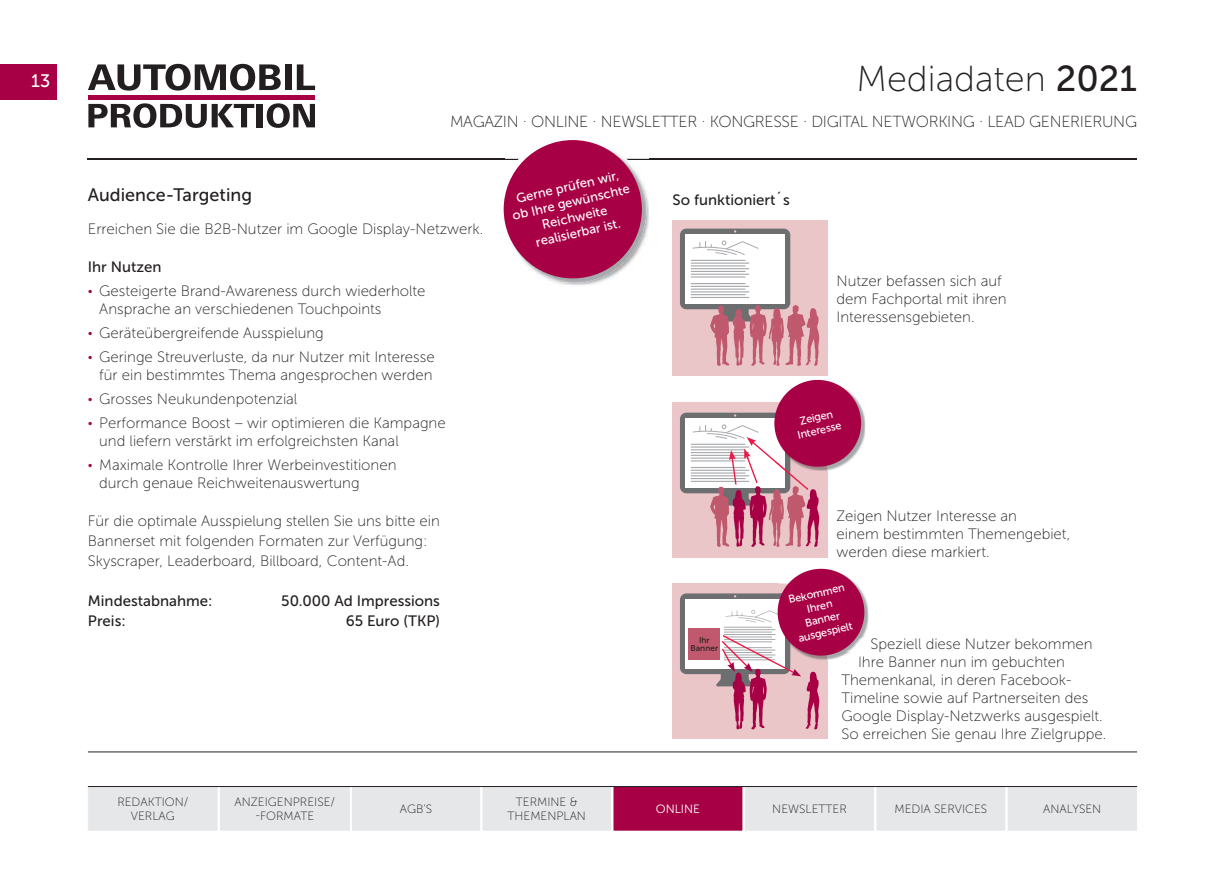
<style>
.page{position:relative;width:1225px;height:874px;background:#fff}
.page>*{position:absolute;margin:0;border:0;box-sizing:border-box;transform-origin:0 0}
.t1{font:36px "Museo Sans 100";color:#231f20}
.t2{font:18px "Museo Sans 500";color:#231f20}
.t3{font:18px "Museo Sans 500";color:#fff}
.t4{font:16px "Museo Sans 100";letter-spacing:-.02em;color:#231f20}
.t5{font:15px/18px "Museo Sans 100";color:#231f20}
.t6{font:15px "Museo Sans 500";color:#231f20}
.t7{font:13px/15.6px "Museo Sans 500";color:#fff;text-align:center}
.t8{font:12px/14.4px "Museo Sans 100";color:#231f20;text-align:center}
.t9{font:12px "Museo Sans 300";color:#fff}
.t10{font:11px/13.2px "Museo Sans 500";color:#fff;text-align:center}
.t11{font:8.4px/7.4px "Museo Sans 500";color:#231f20;text-align:center}
.s1{font-family:"Museo Sans 500"}
.s2{font-size:10px;color:#a70045}
</style>
<div class="page">
<hr style="left:88px;top:751px;width:1049px;height:1px;background:#231f20">
<svg style="left:88px;top:64px;width:193px;height:27px"></svg>
<div style="left:285px;top:64px;width:6px;height:26px;background:#231f20"></div>
<svg style="left:297px;top:64px;width:18px;height:26px"></svg>
<svg style="left:88px;top:103px;width:166px;height:25px"></svg>
<div style="left:257px;top:104px;width:6px;height:23px;background:#231f20"></div>
<svg style="left:267px;top:103px;width:48px;height:25px"></svg>
<hr style="left:88px;top:95px;width:227px;height:4px;background:#a70045">
<div style="left:0;top:64px;width:57px;height:35px;background:#a70045"></div>
<div style="left:672px;top:220px;width:155px;height:156px;background:#eac6c8"></div>
<svg style="left:680px;top:228px;width:139px;height:137px"></svg>
<div style="left:672px;top:402px;width:155px;height:155px;background:#eac6c8"></div>
<div style="left:672px;top:583px;width:155px;height:155px;background:#eac6c8"></div>
<img style="left:827px;top:385px;width:38px;height:85px">
<svg style="left:680px;top:412px;width:139px;height:134px"></svg>
<div style="left:774px;top:379px;width:87px;height:87px;background:#a70045;border-radius:50%"></div>
<img style="left:827px;top:574px;width:41px;height:85px">
<img style="left:841px;top:638px;width:27px;height:13px">
<img style="left:841px;top:656px;width:18px;height:3px">
<svg style="left:859px;top:656px;width:9px;height:3px"></svg>
<img style="left:779px;top:583px;width:48px;height:76px">
<svg style="left:680px;top:593px;width:139px;height:136px"></svg>
<div style="left:777px;top:568px;width:87px;height:87px;background:#a70045;border-radius:50%"></div>
<div style="left:876px;top:785px;width:129px;height:45px;background:#e6e7e8"></div>
<div style="left:875px;top:785px;width:131px;height:46px;border:1px solid #fff"></div>
<div style="left:613px;top:785px;width:130px;height:45px;background:#a70045"></div>
<div style="left:219px;top:785px;width:131px;height:45px;background:#e6e7e8"></div>
<div style="left:219px;top:785px;width:132px;height:46px;border:1px solid #fff"></div>
<div style="left:351px;top:785px;width:130px;height:45px;background:#e6e7e8"></div>
<div style="left:351px;top:785px;width:130px;height:46px;border:1px solid #fff"></div>
<div style="left:482px;top:785px;width:129px;height:45px;background:#e6e7e8"></div>
<div style="left:482px;top:785px;width:130px;height:46px;border:1px solid #fff"></div>
<div style="left:1007px;top:785px;width:130px;height:45px;background:#e6e7e8"></div>
<div style="left:1007px;top:785px;width:130px;height:46px;border:1px solid #fff"></div>
<div style="left:88px;top:785px;width:130px;height:45px;background:#e6e7e8"></div>
<div style="left:87px;top:785px;width:131px;height:46px;border:1px solid #fff"></div>
<div style="left:744px;top:785px;width:130px;height:45px;background:#e6e7e8"></div>
<div style="left:744px;top:785px;width:130px;height:46px;border:1px solid #fff"></div>
<hr style="left:88px;top:785px;width:1049px;height:1px;background:#231f20">
<hr style="left:88px;top:159px;width:1049px;height:1px;background:#231f20">
<img style="left:558px;top:158px;width:91px;height:127px">
<img style="left:505px;top:141px;width:141px;height:142px">
<div style="left:504px;top:140px;width:138px;height:138px;background:#a70045;border-radius:50%"></div>
<p class="t3" style="left:31px;top:74px;width:21px">13</p>
<h1 class="t1" style="left:856px;top:65px;width:282px">Mediadaten <span class="s1">2021</span></h1>
<p class="t4" style="left:450px;top:115px;width:688px">MAGAZIN · ONLINE · NEWSLETTER · KONGRESSE · DIGITAL NETWORKING · LEAD GENERIERUNG</p>
<p class="t2" style="left:88px;top:188px;width:166px">Audience-Targeting</p>
<p class="t5" style="left:88px;top:221px;width:397px">Erreichen Sie die B2B-Nutzer im Google Display-Netzwerk.</p>
<p class="t6" style="left:88px;top:261px;width:75px">Ihr Nutzen</p>
<p class="t5" style="left:99px;top:283px;width:328px;text-indent:-11px"><span class="s2">∞</span> Gesteigerte Brand-Awareness durch wiederholte<br>Ansprache an verschiedenen Touchpoints</p>
<p class="t5" style="left:88px;top:322px;width:348px;line-height:24px"><span class="s2">∞</span> Geräteübergreifende Ausspielung<br><span class="s2">∞</span> Geringe Streuverluste, da nur Nutzer mit Interesse</p>
<p class="t5" style="left:88px;top:364px;width:359px;line-height:24px;text-indent:11px">für ein bestimmtes Thema angesprochen werden<br><span class="s2">∞</span> Grosses Neukundenpotenzial<br><span class="s2">∞</span> Performance Boost – wir optimieren die Kampagne</p>
<p class="t5" style="left:88px;top:430px;width:312px;line-height:24px;text-align:right">und liefern verstärkt im erfolgreichsten Kanal<br><span class="s2">∞</span> Maximale Kontrolle Ihrer Werbeinvestitionen</p>
<p class="t5" style="left:99px;top:475px;width:262px">durch genaue Reichweitenauswertung</p>
<p class="t5" style="left:88px;top:512px;width:353px;line-height:20px">Für die optimale Ausspielung stellen Sie uns bitte ein<br>Bannerset mit folgenden Formaten zur Verfügung:<br>Skyscraper, Leaderboard, Billboard, Content-Ad.</p>
<p class="t6" style="left:88px;top:595px;width:126px">Mindestabnahme:</p>
<p class="t6" style="left:281px;top:595px;width:160px">50.000 Ad Impressions</p>
<p class="t6" style="left:88px;top:615px;width:39px">Preis:</p>
<p class="t6" style="left:346px;top:615px;width:96px">65 Euro (TKP)</p>
<p class="t7" style="left:507px;top:194px;width:122px;rotate:-13deg">Gerne prüfen wir, ob Ihre gewünschte<br>Reichweite realisierbar ist.</p>
<p class="t6" style="left:672px;top:194px;width:119px">So funktioniert´s</p>
<p class="t5" style="left:836px;top:273px;width:171px">Nutzer befassen sich auf dem Fachportal mit ihren<br>Interessensgebieten.</p>
<p class="t10" style="left:793px;top:416px;width:46px;rotate:-13deg">Zeigen<br>Interesse</p>
<p class="t5" style="left:836px;top:508px;width:235px">Zeigen Nutzer Interesse an<br>einem bestimmten Themengebiet, werden diese markiert.</p>
<p class="t11" style="left:690px;top:637px;width:29px">Ihr<br>Banner</p>
<p class="t10" style="left:787px;top:594px;width:59px;rotate:-13deg">Bekommen<br>Ihren<br>Banner ausgespielt</p>
<p class="t5" style="left:870px;top:636px;width:223px">Speziell diese Nutzer bekommen</p>
<p class="t5" style="left:858px;top:654px;width:208px">Ihre Banner nun im gebuchten</p>
<p class="t5" style="left:841px;top:672px;width:231px">Themenkanal, in deren Facebook-</p>
<p class="t5" style="left:841px;top:690px;width:248px">Timeline sowie auf Partnerseiten des</p>
<p class="t5" style="left:841px;top:708px;width:263px">Google Display-Netzwerks ausgespielt.</p>
<p class="t5" style="left:841px;top:726px;width:266px">So erreichen Sie genau Ihre Zielgruppe.</p>
<p class="t8" style="left:117px;top:795px;width:73px">REDAKTION/<br>VERLAG</p>
<p class="t8" style="left:772px;top:802px;width:76px">NEWSLETTER</p>
<p class="t8" style="left:235px;top:795px;width:102px">ANZEIGENPREISE/ -FORMATE</p>
<p class="t8" style="left:400px;top:802px;width:34px">AGB’S</p>
<p class="t8" style="left:507px;top:795px;width:80px">TERMINE &amp;<br>THEMENPLAN</p>
<p class="t8" style="left:1043px;top:802px;width:60px">ANALYSEN</p>
<p class="t9" style="left:656px;top:804px;width:46px">ONLINE</p>
<p class="t8" style="left:894px;top:802px;width:94px">MEDIA SERVICES</p>
</div>
